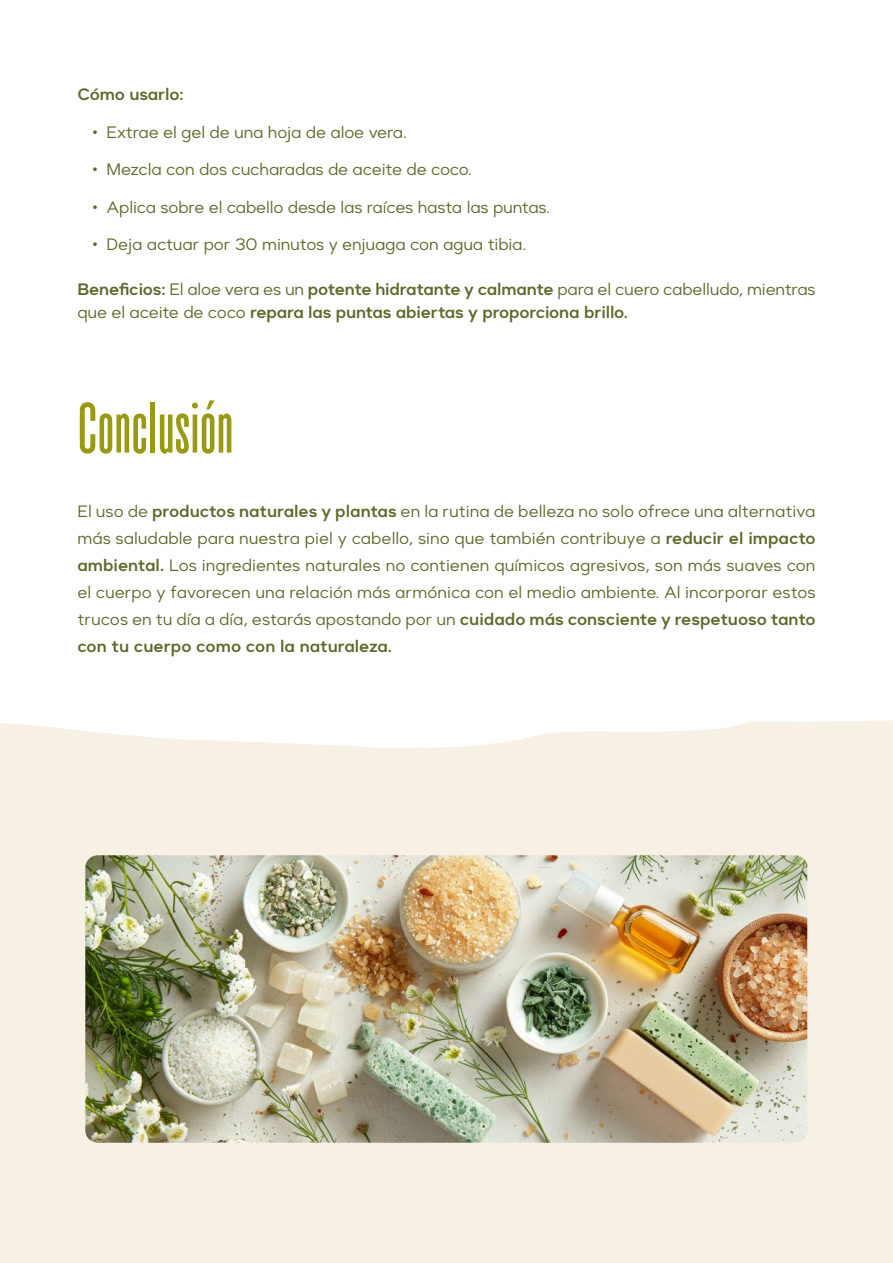
<style>
.page{position:relative;width:893px;height:1263px;background:#fff}
.page>*{position:absolute;margin:0;border:0;box-sizing:border-box;transform-origin:0 0}
.t1{font:700 70.5px "TT Bluescreens";letter-spacing:.01em;color:#999914}
.t2{font:16.5px/27px "Suprema";letter-spacing:-.01em;color:#5c6a2c;text-align:justify}
.t3{font:600 16.5px/22.5px "Suprema";letter-spacing:-.01em;color:#5c6a2c}
.s1{font-weight:400}
.s2{font-weight:600}
</style>
<div class="page">
<div style="left:0;top:720px;width:893px;height:543px;background:#f6f1e4"></div>
<img style="left:85px;top:855px;width:722px;height:288px">
<p class="t3" style="left:77px;top:83px;width:108px">Cómo usarlo:</p>
<p class="t2" style="left:92px;top:118px;width:316px">• Extrae el gel de una hoja de aloe vera.</p>
<p class="t2" style="left:92px;top:156px;width:381px">• Mezcla con dos cucharadas de aceite de coco.</p>
<p class="t2" style="left:92px;top:193px;width:459px">• Aplica sobre el cabello desde las raíces hasta las puntas.</p>
<p class="t2" style="left:92px;top:231px;width:435px">• Deja actuar por 30 minutos y enjuaga con agua tibia.</p>
<p class="t3" style="left:77px;top:278px;width:740px">Beneficios: <span class="s1">El aloe vera es un</span> potente hidratante y calmante <span class="s1">para el cuero cabelludo, mientras que el aceite de coco</span> repara las puntas abiertas y proporciona brillo.</p>
<h1 class="t1" style="left:77px;top:389px;width:157px">Conclusión</h1>
<p class="t2" style="left:77px;top:498px;width:740px">El uso de <span class="s2">productos naturales y plantas</span> en la rutina de belleza no solo ofrece una alternativa más saludable para nuestra piel y cabello, sino que también contribuye a <span class="s2">reducir el impacto ambiental.</span> Los ingredientes naturales no contienen químicos agresivos, son más suaves con el cuerpo y favorecen una relación más armónica con el medio ambiente. Al incorporar estos trucos en tu día a día, estarás apostando por un <span class="s2">cuidado más consciente y respetuoso tanto con tu cuerpo como con la naturaleza.</span></p>
</div>
